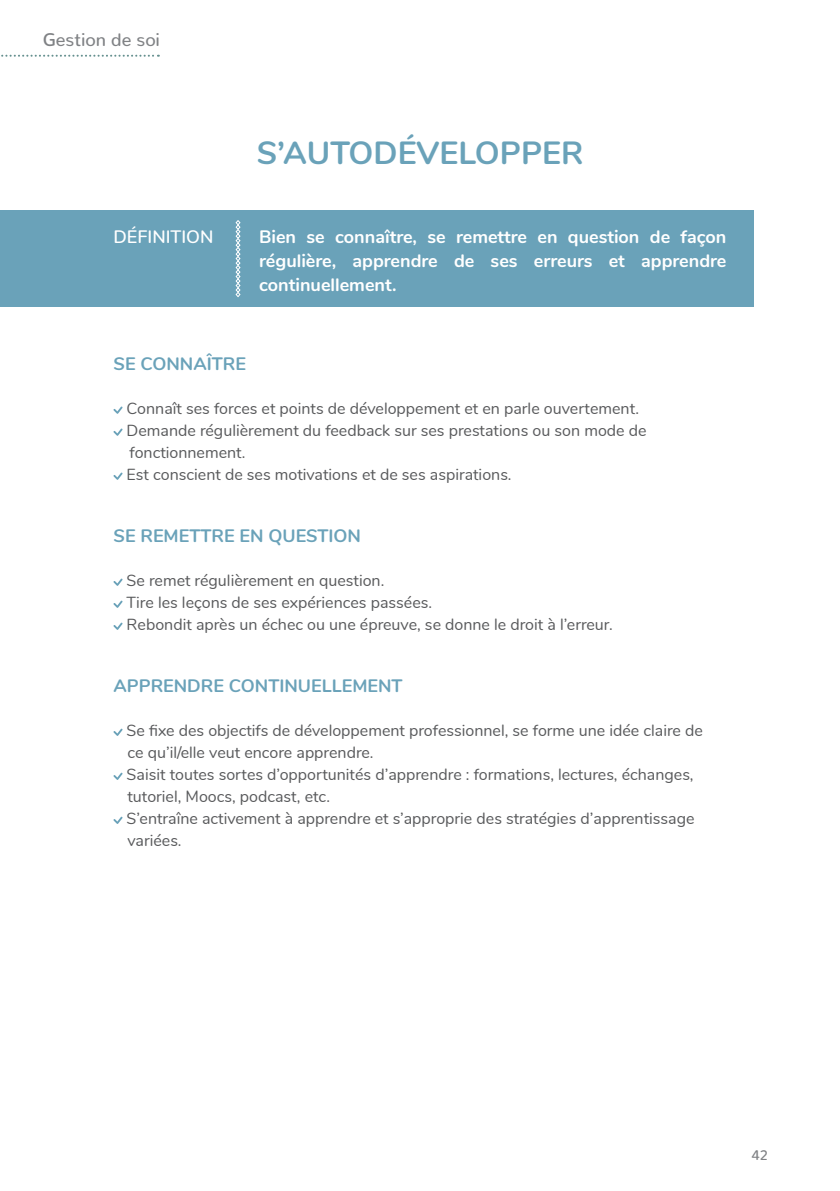
<style>
.page{position:relative;width:840px;height:1191px;background:#fff}
.page>*{position:absolute;margin:0;border:0;box-sizing:border-box;transform-origin:0 0}
.t1{font:700 32px "Nunito";color:#6aa2b9}
.t2{font:700 18px/24px "Nunito";color:#fff;text-align:justify}
.t3{font:700 18px "Nunito";color:#6aa2b9}
.t4{font:500 18px "Nunito";color:#808285}
.t5{font:600 18px "Nunito";color:#fff}
.t6{font:16px/22px "Nunito";color:#58595b}
.t7{font:500 14px "Nunito";color:#808285}
</style>
<div class="page">
<div style="left:0;top:211px;width:753px;height:96px;background:#6aa2b9"></div>
<svg style="left:113px;top:406px;width:9px;height:8px"></svg>
<svg style="left:113px;top:428px;width:9px;height:8px"></svg>
<svg style="left:113px;top:472px;width:9px;height:8px"></svg>
<svg style="left:113px;top:578px;width:9px;height:8px"></svg>
<svg style="left:113px;top:600px;width:9px;height:8px"></svg>
<svg style="left:113px;top:622px;width:9px;height:8px"></svg>
<svg style="left:113px;top:728px;width:9px;height:8px"></svg>
<svg style="left:113px;top:772px;width:9px;height:8px"></svg>
<svg style="left:113px;top:816px;width:9px;height:8px"></svg>
<svg style="left:235px;top:220px;width:5px;height:77px"></svg>
<svg style="left:1px;top:55px;width:158px;height:2px"></svg>
<p class="t4" style="left:43px;top:24px;width:118px">Gestion de soi</p>
<p class="t5" style="left:113px;top:223px;width:101px">DÉFINITION</p>
<h1 class="t1" style="left:256px;top:130px;width:328px">S’AUTODÉVELOPPER</h1>
<p class="t2" style="left:259px;top:223px;width:468px">Bien se connaître, se remettre en question de façon régulière, apprendre de ses erreurs et apprendre continuellement.</p>
<p class="t3" style="left:113px;top:350px;width:134px">SE CONNAÎTRE</p>
<p class="t6" style="left:127px;top:396px;width:521px">Connaît ses forces et points de développement et en parle ouvertement.<br>Demande régulièrement du feedback sur ses prestations ou son mode de fonctionnement.<br>Est conscient de ses motivations et de ses aspirations.</p>
<p class="t3" style="left:113px;top:522px;width:249px">SE REMETTRE EN QUESTION</p>
<p class="t6" style="left:127px;top:568px;width:487px">Se remet régulièrement en question.<br>Tire les leçons de ses expériences passées.<br>Rebondit après un échec ou une épreuve, se donne le droit à l’erreur.</p>
<p class="t3" style="left:113px;top:672px;width:290px">APPRENDRE CONTINUELLEMENT</p>
<p class="t6" style="left:127px;top:718px;width:577px">Se fixe des objectifs de développement professionnel, se forme une idée claire de ce qu’il/elle veut encore apprendre.<br>Saisit toutes sortes d’opportunités d’apprendre : formations, lectures, échanges, tutoriel, Moocs, podcast, etc.<br>S’entraîne activement à apprendre et s’approprie des stratégies d’apprentissage variées.</p>
<p class="t7" style="left:751px;top:1142px;width:18px">42</p>
</div>
